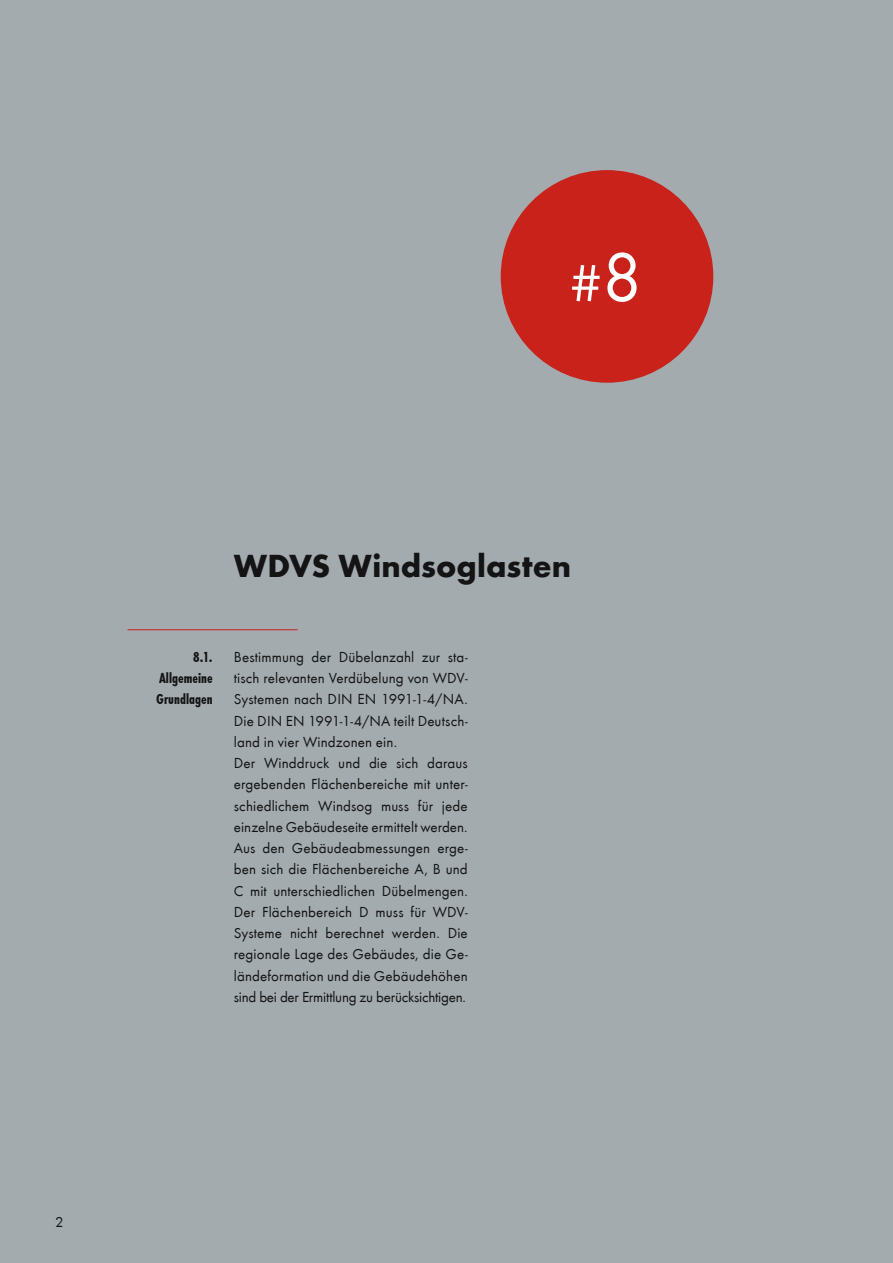
<style>
.page{position:relative;width:893px;height:1263px;background:#a4abaf}
.page>*{position:absolute;margin:0;border:0;box-sizing:border-box;transform-origin:0 0}
.t1{font:54px "Futura T Boo";color:#fff}
.t2{font:700 33px "Futura T";color:#131413}
.t3{font:15px/21.3px "Futura T Boo";letter-spacing:.005em;color:#131413}
.t4{font:15px/21.3px "Futura T Bol Con";color:#131413;text-align:justify}
.s1{font-size:72px}
</style>
<div class="page">
<hr style="left:128px;top:629px;width:170px;height:1px;background:#c8221a">
<div style="left:501px;top:170px;width:212px;height:213px;background:#c8221a;border-radius:50%"></div>
<h1 class="t1" style="left:569px;top:253px;width:74px">#<span class="s1">8</span></h1>
<p class="t3" style="left:55px;top:1212px;width:10px">2</p>
<h2 class="t2" style="left:234px;top:547px;width:339px">WDVS Windsoglasten</h2>
<p class="t4" style="left:156px;top:646px;width:58px;text-indent:37px">8.1.<br>Allgemeine Grundlagen</p>
<p class="t3" style="left:234px;top:646px;width:235px">Bestimmung der Dübelanzahl zur sta&shy;tisch relevanten Verdübelung von WDV-Systemen nach DIN EN 1991-1-4/NA.<br>Die DIN EN 1991-1-4/NA teilt Deutsch&shy;land in vier Windzonen ein.<br>Der Winddruck und die sich daraus ergebenden Flächenbereiche mit unter&shy;schiedlichem Windsog muss für jede einzelne Gebäudeseite ermittelt werden.<br>Aus den Gebäudeabmessungen erge&shy;ben sich die Flächenbereiche A, B und C mit unterschiedlichen Dübelmengen.<br>Der Flächenbereich D muss für WDV-Systeme nicht berechnet werden. Die regionale Lage des Gebäudes, die Ge&shy;ländeformation und die Gebäudehöhen sind bei der Ermittlung zu berücksichtigen.</p>
</div>
